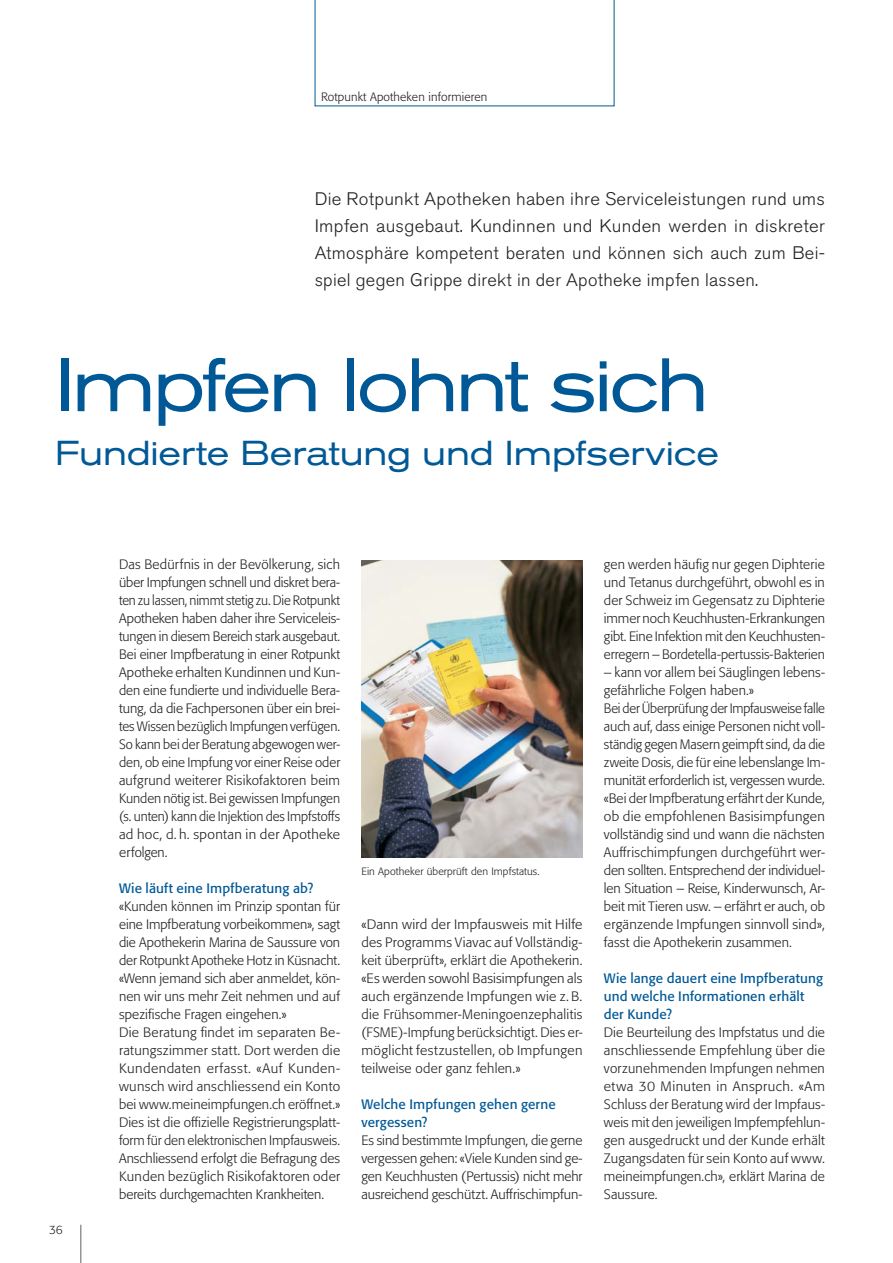
<style>
.page{position:relative;width:893px;height:1263px;background:#fff}
.page>*{position:absolute;margin:0;border:0;box-sizing:border-box;transform-origin:0 0}
.t1{font:expanded 74.85px "Akzidenz Grotesk Pro";letter-spacing:-.04em;color:#005996;scale:.96 1}
.t2{font:expanded 34.35px "Akzidenz Grotesk Pro";letter-spacing:-.01em;color:#005996;scale:.96 1}
.t3{font:300 18px/27px "Akzidenz Grotesk Pro";letter-spacing:.015em;color:#231f20;text-align:justify}
.t4{font:300 13.5px/18px "Formata Pro";letter-spacing:.005em;color:#231f20;text-align:justify}
.t5{font:13.5px/18px "Formata Pro";letter-spacing:.01em;color:#005996}
.t6{font:300 12px "Formata Pro";letter-spacing:.01em;color:#231f20}
.t7{font:300 10.5px "Formata Pro";letter-spacing:.01em;color:#231f20}
</style>
<div class="page">
<svg style="left:315px;top:0;width:299px;height:106px"></svg>
<hr style="left:80px;top:1225px;width:1px;height:38px;background:#939598">
<img style="left:361px;top:560px;width:221px;height:297px">
<p class="t6" style="left:321px;top:91px;width:168px">Rotpunkt Apotheken informieren</p>
<p class="t3" style="left:315px;top:187px;width:512px">Die Rotpunkt Apotheken haben ihre Serviceleistungen rund ums Impfen ausgebaut. Kundinnen und Kunden werden in diskreter Atmosphäre kompetent beraten und können sich auch zum Bei&shy;spiel gegen Grippe direkt in der Apotheke impfen lassen.</p>
<h1 class="t1" style="left:55px;top:358px;width:682px">Impfen lohnt sich</h1>
<h2 class="t2" style="left:55px;top:441px;width:693px">Fundierte Beratung und Impfservice</h2>
<p class="t6" style="left:49px;top:1224px;width:15px">36</p>
<p class="t4" style="left:119px;top:556px;width:223px">Das Bedürfnis in der Bevölkerung, sich über Impfungen schnell und diskret bera&shy;ten zu lassen, nimmt stetig zu. Die Rotpunkt Apotheken haben daher ihre Serviceleis&shy;tungen in diesem Bereich stark ausgebaut.<br>Bei einer Impfberatung in einer Rotpunkt Apotheke erhalten Kundinnen und Kun&shy;den eine fundierte und individuelle Bera&shy;tung, da die Fachpersonen über ein brei&shy;tes Wissen bezüglich Impfungen verfügen.<br>So kann bei der Beratung abgewogen wer&shy;den, ob eine Impfung vor einer Reise oder aufgrund weiterer Risikofaktoren beim Kunden nötig ist. Bei gewissen Impfungen (s. unten) kann die Injektion des Impfstoffs ad hoc, d. h. spontan in der Apotheke erfolgen.</p>
<p class="t5" style="left:119px;top:880px;width:196px">Wie läuft eine Impfberatung ab?</p>
<p class="t4" style="left:119px;top:898px;width:223px;text-align:left">«Kunden können im Prinzip spontan für eine Impfberatung vorbeikommen», sagt die Apothekerin Marina de Saussure von der Rotpunkt Apotheke Hotz in Küsnacht. «Wenn jemand sich aber anmeldet, kön&shy;nen wir uns mehr Zeit nehmen und auf spezifische Fragen eingehen.»<br>Die Beratung findet im separaten Be&shy;ratungszimmer statt. Dort werden die Kundendaten erfasst. «Auf Kunden&shy;wunsch wird anschliessend ein Konto bei www.meineimpfungen.ch eröffnet.» Dies ist die offizielle Registrierungsplatt&shy;form für den elektronischen Impfausweis.<br>Anschliessend erfolgt die Befragung des Kunden bezüglich Risikofaktoren oder bereits durchgemachten Krankheiten.</p>
<p class="t7" style="left:361px;top:866px;width:180px">Ein Apotheker überprüft den Impfstatus.</p>
<p class="t4" style="left:361px;top:916px;width:223px">«Dann wird der Impfausweis mit Hilfe des Programms Viavac auf Vollständig&shy;keit überprüft», erklärt die Apothekerin. «Es werden sowohl Basisimpfungen als auch ergänzende Impfungen wie z. B. die Frühsommer-Meningoenzephalitis (FSME)-Impfung berücksichtigt. Dies er&shy;möglicht festzustellen, ob Impfungen teilweise oder ganz fehlen.»</p>
<p class="t5" style="left:361px;top:1096px;width:196px">Welche Impfungen gehen gerne vergessen?</p>
<p class="t4" style="left:361px;top:1132px;width:223px">Es sind bestimmte Impfungen, die gerne vergessen gehen: «Viele Kunden sind ge&shy;gen Keuchhusten (Pertussis) nicht mehr ausreichend geschützt. Auffrischimpfun-</p>
<p class="t4" style="left:604px;top:556px;width:223px">gen werden häufig nur gegen Diphterie und Tetanus durchgeführt, obwohl es in der Schweiz im Gegensatz zu Diphterie immer noch Keuchhusten-Erkrankungen gibt. Eine Infektion mit den Keuchhusten&shy;erregern – Bordetella-pertussis-Bakterien</p>
<p class="t4" style="left:604px;top:664px;width:223px;text-align:left">– kann vor allem bei Säuglingen lebens&shy;gefährliche Folgen haben.»<br>Bei der Überprüfung der Impfausweise falle auch auf, dass einige Personen nicht voll&shy;ständig gegen Masern geimpft sind, da die zweite Dosis, die für eine lebenslange Im&shy;munität erforderlich ist, vergessen wurde. «Bei der Impfberatung erfährt der Kunde, ob die empfohlenen Basisimpfungen vollständig sind und wann die nächsten Auffrischimpfungen durchgeführt wer&shy;den sollten. Entsprechend der individuel&shy;len Situation – Reise, Kinderwunsch, Ar&shy;beit mit Tieren usw. – erfährt er auch, ob ergänzende Impfungen sinnvoll sind», fasst die Apothekerin zusammen.</p>
<p class="t5" style="left:604px;top:970px;width:221px">Wie lange dauert eine Impfberatung und welche Informationen erhält der Kunde?</p>
<p class="t4" style="left:604px;top:1024px;width:223px">Die Beurteilung des Impfstatus und die anschliessende Empfehlung über die vorzunehmenden Impfungen nehmen etwa 30 Minuten in Anspruch. «Am Schluss der Beratung wird der Impfaus&shy;weis mit den jeweiligen Impfempfehlun&shy;gen ausgedruckt und der Kunde erhält Zugangsdaten für sein Konto auf www. meineimpfungen.ch», erklärt Marina de Saussure.</p>
</div>
